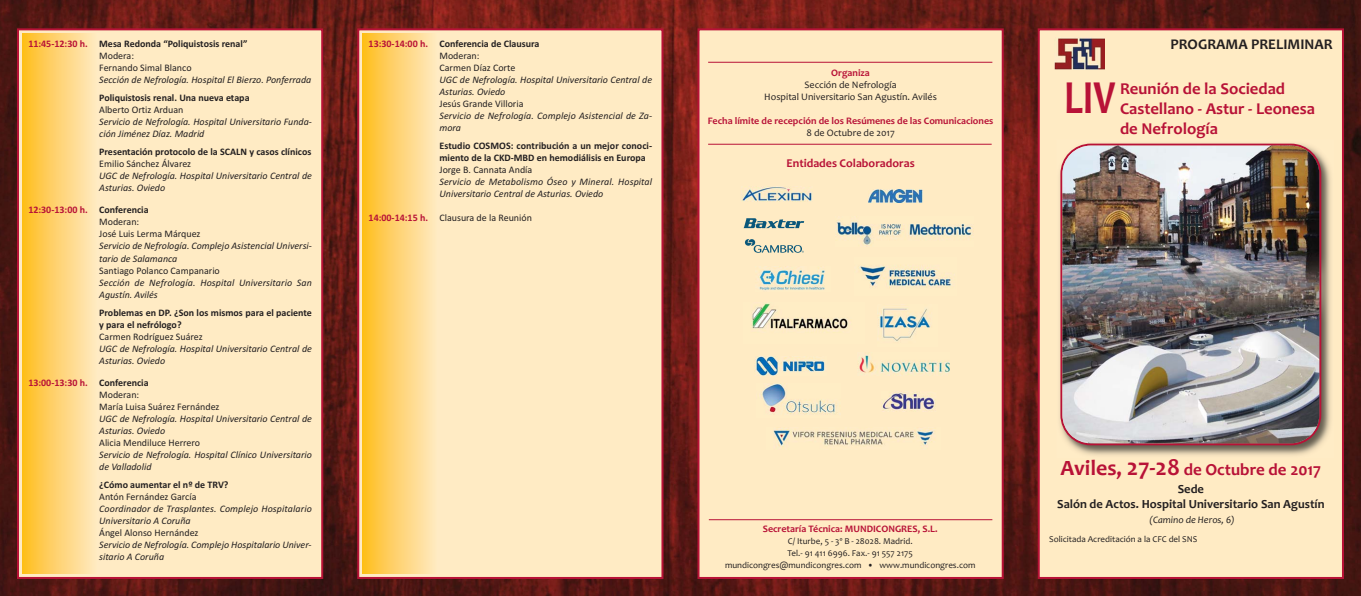
<style>
.page{position:relative;width:1361px;height:596px;background:#fff}
.page>*{position:absolute;margin:0;border:0;box-sizing:border-box;transform-origin:0 0}
.t1{font:700 48px "Candara";color:#b81237;scale:.8 1}
.t2{font:700 17px "Candara";color:#b81237}
.t3{font:700 16.7px/20px "Candara";color:#b81237}
.t4{font:700 14.9px "Candara";color:#231f20}
.t5{font:700 12.5px/15px "Candara";color:#231f20;text-align:center}
.t6{font:700 12px "Candara";color:#b81237}
.t7{font:italic 10px/12px "Calibri";color:#231f20}
.t8{font:10px/12px "Calibri";color:#231f20}
.t9{font:700 10px/12px "Calibri";color:#231f20}
.t10{font:700 10px "Candara";color:#b81237}
.t11{font:10px/12px "Candara";color:#231f20;text-align:center}
.t12{font:italic 10px "Candara";color:#231f20}
.t13{font:9px/12px "Candara";color:#231f20;text-align:center}
.s1{color:#b81237}
.s2{font-weight:400}
.s3{font-weight:700;color:#b81237}
.s4{font-weight:700}
.s5{font-size:22px}
.s6{font-size:24px}
</style>
<div class="page">
<img style="left:0;top:0;width:1361px;height:595px">
<div style="left:1039px;top:30px;width:303px;height:546px;background:#ffebc4"></div>
<div style="left:1037px;top:28px;width:307px;height:550px;border:2px solid #b81237"></div>
<div style="left:699px;top:30px;width:302px;height:546px;background:#ffebc4"></div>
<div style="left:697px;top:28px;width:306px;height:550px;border:2px solid #b81237"></div>
<div style="left:359px;top:30px;width:302px;height:546px;background:#ffebc4"></div>
<div style="left:357px;top:28px;width:306px;height:550px;border:2px solid #b81237"></div>
<hr style="left:709px;top:519px;width:283px;height:1px;background:#b81237">
<img style="left:1054px;top:37px;width:50px;height:32px">
<hr style="left:708px;top:62px;width:284px;height:1px;background:#b81237">
<hr style="left:708px;top:144px;width:283px;height:1px;background:#b81237">
<img style="left:1070px;top:155px;width:261px;height:300px">
<svg style="left:1060px;top:143px;width:261px;height:302px;background:#bc4f5c"></svg>
<img style="left:1062px;top:145px;width:257px;height:298px">
<div style="left:362px;top:33px;width:74px;height:540px;background:linear-gradient(to right,#ffbe1f,#ffe9c1)"></div>
<div style="left:19px;top:30px;width:302px;height:546px;background:#ffebc4"></div>
<div style="left:17px;top:28px;width:306px;height:550px;border:2px solid #b81237"></div>
<div style="left:22px;top:33px;width:74px;height:540px;background:linear-gradient(to right,#ffbe20,#ffe9c1)"></div>
<img style="left:868px;top:189px;width:55px;height:13px">
<img style="left:758px;top:266px;width:67px;height:24px">
<img style="left:879px;top:304px;width:52px;height:37px">
<img style="left:859px;top:355px;width:91px;height:20px">
<img style="left:756px;top:356px;width:69px;height:19px">
<img style="left:837px;top:221px;width:137px;height:24px">
<img style="left:773px;top:428px;width:161px;height:20px">
<img style="left:881px;top:391px;width:54px;height:19px">
<img style="left:742px;top:187px;width:70px;height:15px">
<svg style="left:743px;top:218px;width:61px;height:10px"></svg>
<svg style="left:745px;top:239px;width:59px;height:13px"></svg>
<img style="left:751px;top:303px;width:97px;height:28px">
<img style="left:859px;top:265px;width:96px;height:23px">
<img style="left:762px;top:383px;width:78px;height:32px">
<p class="t9" style="left:99px;top:39px;width:150px;text-indent:-71px"><span class="s1">11:45-12:30 h.</span> Mesa Redonda “Poliquistosis renal”<br><span class="s2">Modera:<br>Fernando Simal Blanco</span></p>
<p class="t7" style="left:99px;top:75px;width:214px">Sección de Nefrología. Hospital El Bierzo. Ponferrada</p>
<p class="t9" style="left:99px;top:93px;width:152px">Poliquistosis renal. Una nueva etapa</p>
<p class="t8" style="left:99px;top:105px;width:86px">Alberto Ortiz Arduan</p>
<p class="t7" style="left:99px;top:117px;width:214px">Servicio de Nefrología. Hospital Universitario Funda&shy;ción Jiménez Díaz. Madrid</p>
<p class="t9" style="left:99px;top:147px;width:214px">Presentación protocolo de la SCALN y casos clínicos</p>
<p class="t8" style="left:99px;top:159px;width:93px">Emilio Sánchez Álvarez</p>
<p class="t7" style="left:99px;top:171px;width:214px">UGC de Nefrología. Hospital Universitario Central de<br>Asturias. Oviedo</p>
<p class="t8" style="left:99px;top:205px;width:103px;text-indent:-71px"><span class="s3">12:30-13:00 h.</span> <span class="s4">Conferencia<br></span>Moderan:<br>José Luis Lerma Márquez</p>
<p class="t7" style="left:99px;top:241px;width:214px">Servicio de Nefrología. Complejo Asistencial Universi&shy;tario de Salamanca</p>
<p class="t8" style="left:99px;top:265px;width:122px">Santiago Polanco Campanario</p>
<p class="t7" style="left:99px;top:277px;width:214px">Sección de Nefrología. Hospital Universitario San<br>Agustín. Avilés</p>
<p class="t9" style="left:99px;top:307px;width:214px">Problemas en DP. ¿Son los mismos para el paciente y para el nefrólogo?</p>
<p class="t8" style="left:99px;top:331px;width:105px">Carmen Rodríguez Suárez</p>
<p class="t7" style="left:99px;top:343px;width:214px">UGC de Nefrología. Hospital Universitario Central de<br>Asturias. Oviedo</p>
<p class="t8" style="left:99px;top:377px;width:122px;text-indent:-71px"><span class="s3">13:00-13:30 h.</span> <span class="s4">Conferencia<br></span>Moderan:<br>María Luisa Suárez Fernández</p>
<p class="t7" style="left:99px;top:413px;width:214px">UGC de Nefrología. Hospital Universitario Central de<br>Asturias. Oviedo</p>
<p class="t8" style="left:99px;top:437px;width:102px">Alicia Mendiluce Herrero</p>
<p class="t7" style="left:99px;top:449px;width:214px">Servicio de Nefrología. Hospital Clínico Universitario de Valladolid</p>
<p class="t9" style="left:99px;top:479px;width:131px">¿Cómo aumentar el nº de TRV?</p>
<p class="t8" style="left:99px;top:491px;width:99px">Antón Fernández García</p>
<p class="t7" style="left:99px;top:503px;width:214px">Coordinador de Trasplantes. Complejo Hospitalario<br>Universitario A Coruña</p>
<p class="t8" style="left:99px;top:527px;width:101px">Ángel Alonso Hernández</p>
<p class="t7" style="left:99px;top:539px;width:214px">Servicio de Nefrología. Complejo Hospitalario Univer&shy;sitario A Coruña</p>
<p class="t8" style="left:439px;top:39px;width:102px;text-indent:-71px"><span class="s3">13:30-14:00 h.</span> <span class="s4">Conferencia de Clausura<br></span>Moderan:<br>Carmen Díaz Corte</p>
<p class="t7" style="left:439px;top:75px;width:214px">UGC de Nefrología. Hospital Universitario Central de<br>Asturias. Oviedo</p>
<p class="t8" style="left:439px;top:99px;width:86px">Jesús Grande Villoria</p>
<p class="t7" style="left:439px;top:111px;width:214px">Servicio de Nefrología. Complejo Asistencial de Za&shy;mora</p>
<p class="t9" style="left:439px;top:141px;width:214px">Estudio COSMOS: contribución a un mejor conoci&shy;miento de la CKD-MBD en hemodiálisis en Europa</p>
<p class="t8" style="left:439px;top:165px;width:94px">Jorge B. Cannata Andía</p>
<p class="t7" style="left:439px;top:177px;width:214px">Servicio de Metabolismo Óseo y Mineral. Hospital<br>Universitario Central de Asturias. Oviedo</p>
<p class="t8" style="left:368px;top:213px;width:165px"><span class="s3">14:00-14:15 h.</span> Clausura de la Reunión</p>
<p class="t10" style="left:831px;top:69px;width:40px">Organiza</p>
<p class="t11" style="left:764px;top:80px;width:174px">Sección de Nefrología<br>Hospital Universitario San Agustín. Avilés</p>
<p class="t10" style="left:708px;top:117px;width:287px">Fecha límite de recepción de los Resúmenes de las Comunicaciones</p>
<p class="t11" style="left:806px;top:128px;width:90px">8 de Octubre de 2017</p>
<p class="t6" style="left:786px;top:158px;width:130px">Entidades Colaboradoras</p>
<h3 class="t4" style="left:1170px;top:39px;width:164px">PROGRAMA PRELIMINAR</h3>
<h3 class="t3" style="left:1120px;top:80px;width:196px">Reunión de la Sociedad<br>Castellano - Astur - Leonesa de Nefrología</h3>
<h1 class="t1" style="left:1064px;top:80px;width:66px">LIV</h1>
<p class="t10" style="left:763px;top:524px;width:176px">Secretaría Técnica: MUNDICONGRES, S.L.</p>
<p class="t13" style="left:725px;top:535px;width:252px">C/ Iturbe, 5 - 3º B - 28028. Madrid.<br>Tel.- 91 411 6996. Fax.- 91 557 2175 mundicongres@mundicongres.com • www.mundicongres.com</p>
<h2 class="t2" style="left:1060px;top:463px;width:262px"><span class="s5">Aviles,</span> <span class="s6">27-28</span> de Octubre de 2017</h2>
<p class="t5" style="left:1057px;top:482px;width:269px">Sede<br>Salón de Actos. Hospital Universitario San Agustín</p>
<p class="t12" style="left:1149px;top:513px;width:87px">(Camino de Heros, 6)</p>
<p class="t13" style="left:1049px;top:534px;width:150px">Solicitada Acreditación a la CFC del SNS</p>
</div>
